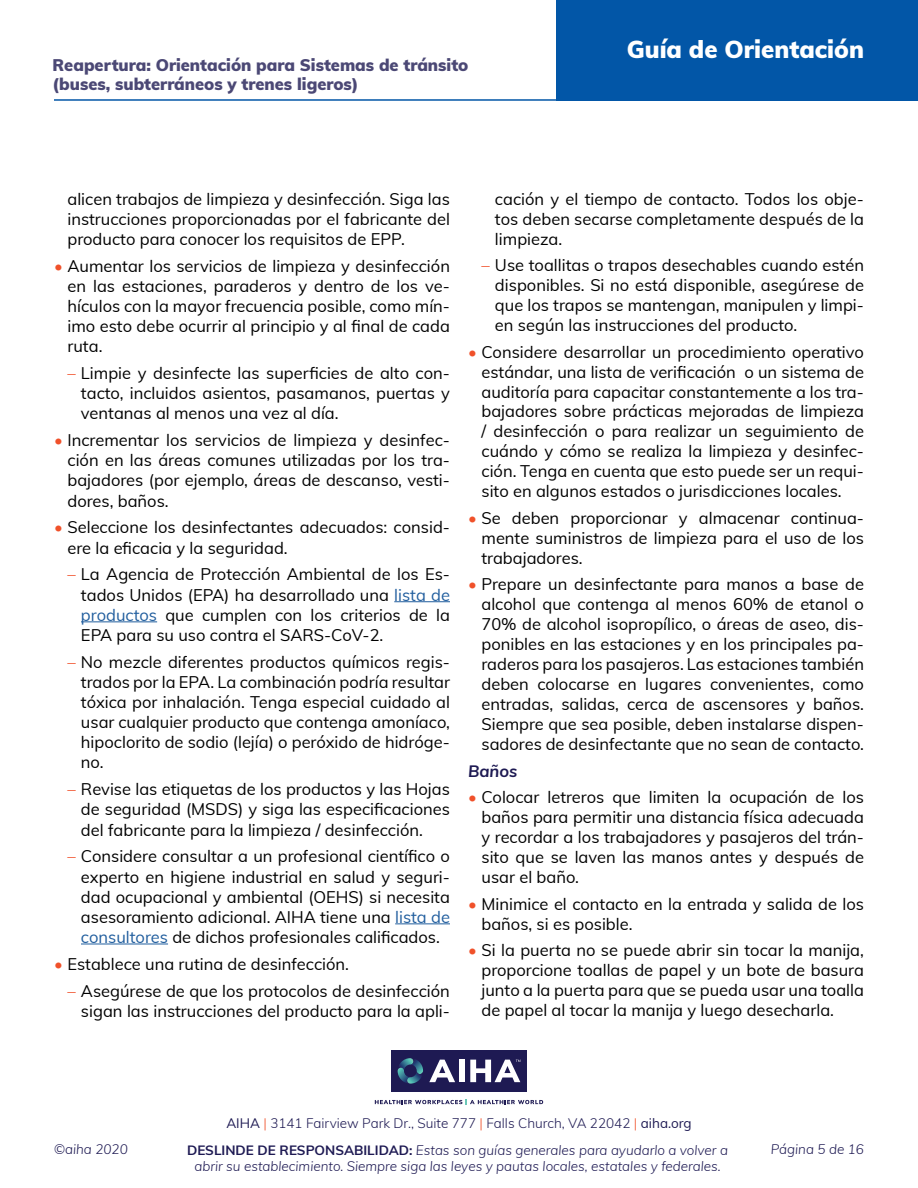
<style>
.page{position:relative;width:918px;height:1188px;background:#fff}
.page>*{position:absolute;margin:0;border:0;box-sizing:border-box;transform-origin:0 0}
.t1{font:900 24px "Muli";color:#fff}
.t2{font:16.5px/20px "Muli";color:#000;text-align:justify}
.t3{font:900 16.5px/19.8px "Muli";color:#4b4875}
.t4{font:italic 700 16.5px "Muli";color:#1e1a53}
.t5{font:italic 300 13.5px/16.2px "Muli";color:#1e1a53;text-align:center}
.t6{font:300 13.5px "Muli";color:#1e1a53}
.s1{color:#f0512a}
.s2{color:#215e9e}
.s3{font-weight:400}
.s4{font-weight:700;font-style:normal}
</style>
<div class="page">
<hr style="left:54px;top:99px;width:537px;height:2px;background:#0256a7">
<div style="left:556px;top:0;width:362px;height:101px;background:#0256a7"></div>
<div style="left:391px;top:1050px;width:136px;height:42px;background:#1e1a53"></div>
<svg style="left:398px;top:1058px;width:25px;height:26px"></svg>
<svg style="left:375px;top:1099px;width:168px;height:6px"></svg>
<svg style="left:429px;top:1060px;width:26px;height:22px"></svg>
<div style="left:459px;top:1060px;width:6px;height:22px;background:#fff"></div>
<svg style="left:470px;top:1060px;width:50px;height:22px"></svg>
<hr style="left:394px;top:601px;width:56px;height:1px;background:#215e9e">
<hr style="left:81px;top:621px;width:76px;height:1px;background:#215e9e">
<hr style="left:395px;top:923px;width:55px;height:1px;background:#215e9e">
<hr style="left:81px;top:944px;width:87px;height:1px;background:#215e9e">
<p class="t3" style="left:52px;top:54px;width:417px">Reapertura: Orientación para Sistemas de tránsito (buses, subterráneos y trenes ligeros)</p>
<h1 class="t1" style="left:627px;top:31px;width:239px">Guía de Orientación</h1>
<p class="t2" style="left:68px;top:188px;width:384px">alicen trabajos de limpieza y desinfección. Siga las instrucciones proporcionadas por el fabricante del producto para conocer los requisitos de EPP.</p>
<p class="t2" style="left:68px;top:255px;width:384px;text-indent:-13px"><span class="s1">•</span> Aumentar los servicios de limpieza y desinfección en las estaciones, paraderos y dentro de los ve&shy;hículos con la mayor frecuencia posible, como mín&shy;imo esto debe ocurrir al principio y al final de cada ruta.</p>
<p class="t2" style="left:81px;top:362px;width:371px;text-indent:-13px"><span class="s1">–</span> Limpie y desinfecte las superficies de alto con&shy;tacto, incluidos asientos, pasamanos, puertas y ventanas al menos una vez al día.</p>
<p class="t2" style="left:68px;top:429px;width:384px;text-indent:-13px"><span class="s1">•</span> Incrementar los servicios de limpieza y desinfec&shy;ción en las áreas comunes utilizadas por los tra&shy;bajadores (por ejemplo, áreas de descanso, vesti&shy;dores, baños.</p>
<p class="t2" style="left:68px;top:517px;width:384px;text-indent:-13px"><span class="s1">•</span> Seleccione los desinfectantes adecuados: consid&shy;ere la eficacia y la seguridad.</p>
<p class="t2" style="left:81px;top:564px;width:371px;text-indent:-13px"><span class="s1">–</span> La Agencia de Protección Ambiental de los Es&shy;tados Unidos (EPA) ha desarrollado una <span class="s2">lista de productos</span> que cumplen con los criterios de la EPA para su uso contra el SARS-CoV-2.</p>
<p class="t2" style="left:81px;top:651px;width:371px;text-indent:-13px"><span class="s1">–</span> No mezcle diferentes productos químicos regis&shy;trados por la EPA. La combinación podría resultar tóxica por inhalación. Tenga especial cuidado al usar cualquier producto que contenga amoníaco, hipoclorito de sodio (lejía) o peróxido de hidróge&shy;no.</p>
<p class="t2" style="left:81px;top:778px;width:371px;text-indent:-13px"><span class="s1">–</span> Revise las etiquetas de los productos y las Hojas de seguridad (MSDS) y siga las especificaciones del fabricante para la limpieza / desinfección.</p>
<p class="t2" style="left:81px;top:846px;width:371px;text-indent:-13px"><span class="s1">–</span> Considere consultar a un profesional científico o experto en higiene industrial en salud y seguri&shy;dad ocupacional y ambiental (OEHS) si necesita asesoramiento adicional. AIHA tiene una <span class="s2">lista de consultores</span> de dichos profesionales calificados.</p>
<p class="t2" style="left:54px;top:953px;width:297px"><span class="s1">•</span> Establece una rutina de desinfección.</p>
<p class="t2" style="left:68px;top:980px;width:384px;text-align:right"><span class="s1">–</span> Asegúrese de que los protocolos de desinfección sigan las instrucciones del producto para la apli-</p>
<p class="t2" style="left:495px;top:188px;width:371px">cación y el tiempo de contacto. Todos los obje&shy;tos deben secarse completamente después de la limpieza.</p>
<p class="t2" style="left:495px;top:255px;width:371px;text-indent:-13px"><span class="s1">–</span> Use toallitas o trapos desechables cuando estén disponibles. Si no está disponible, asegúrese de que los trapos se mantengan, manipulen y limpi&shy;en según las instrucciones del producto.</p>
<p class="t2" style="left:482px;top:341px;width:384px;text-indent:-13px"><span class="s1">•</span> Considere desarrollar un procedimiento operativo estándar, una lista de verificación o un sistema de auditoría para capacitar constantemente a los tra&shy;bajadores sobre prácticas mejoradas de limpieza / desinfección o para realizar un seguimiento de cuándo y cómo se realiza la limpieza y desinfec&shy;ción. Tenga en cuenta que esto puede ser un requi&shy;sito en algunos estados o jurisdicciones locales.</p>
<p class="t2" style="left:482px;top:507px;width:384px;text-indent:-13px"><span class="s1">•</span> Se deben proporcionar y almacenar continua&shy;mente suministros de limpieza para el uso de los trabajadores.</p>
<p class="t2" style="left:482px;top:574px;width:384px;text-indent:-13px"><span class="s1">•</span> Prepare un desinfectante para manos a base de alcohol que contenga al menos 60% de etanol o 70% de alcohol isopropílico, o áreas de aseo, dis&shy;ponibles en las estaciones y en los principales pa&shy;raderos para los pasajeros. Las estaciones también deben colocarse en lugares convenientes, como entradas, salidas, cerca de ascensores y baños.<br>Siempre que sea posible, deben instalarse dispen&shy;sadores de desinfectante que no sean de contacto.</p>
<p class="t4" style="left:468px;top:759px;width:51px">Baños</p>
<p class="t2" style="left:482px;top:787px;width:384px;text-indent:-13px"><span class="s1">•</span> Colocar letreros que limiten la ocupación de los baños para permitir una distancia física adecuada y recordar a los trabajadores y pasajeros del trán&shy;sito que se laven las manos antes y después de usar el baño.</p>
<p class="t2" style="left:482px;top:893px;width:384px;text-indent:-13px"><span class="s1">•</span> Minimice el contacto en la entrada y salida de los baños, si es posible.</p>
<p class="t2" style="left:482px;top:940px;width:384px;text-indent:-13px"><span class="s1">•</span> Si la puerta no se puede abrir sin tocar la manija, proporcione toallas de papel y un bote de basura junto a la puerta para que se pueda usar una toalla de papel al tocar la manija y luego desecharla.</p>
<p class="t6" style="left:226px;top:1113px;width:467px"><span class="s3">AIHA</span> <span class="s1">|</span> 3141 Fairview Park Dr., Suite 777 <span class="s1">|</span> Falls Church, VA 22042 <span class="s1">|</span> <span class="s3">aiha.org</span></p>
<p class="t5" style="left:54px;top:1141px;width:75px">©aiha 2020</p>
<p class="t5" style="left:771px;top:1141px;width:95px">Página 5 de 16</p>
<p class="t5" style="left:187px;top:1141px;width:542px"><span class="s4">DESLINDE DE RESPONSABILIDAD:</span> Estas son guías generales para ayudarlo a volver a abrir su establecimiento. Siempre siga las leyes y pautas locales, estatales y federales.</p>
</div>
